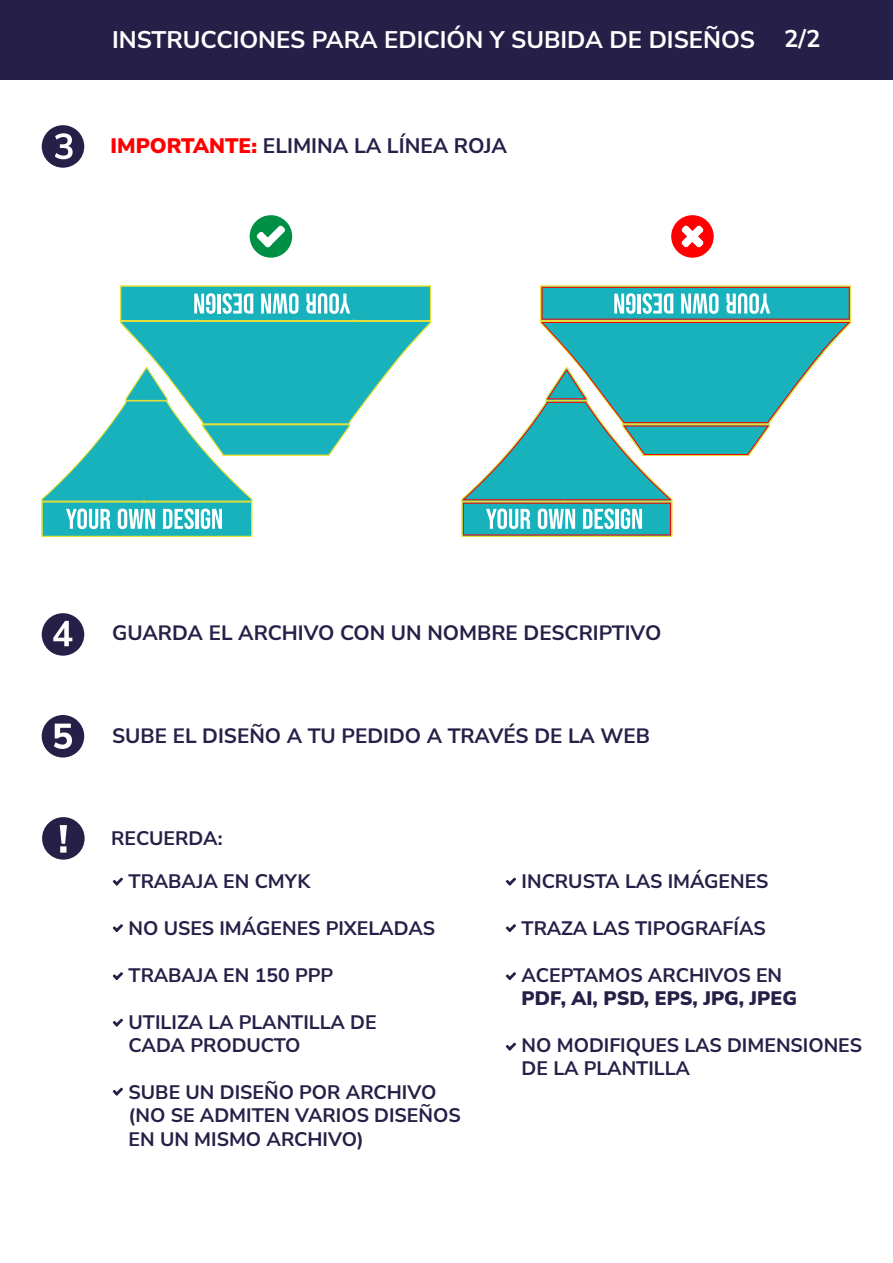
<style>
.page{position:relative;width:893px;height:1263px;background:#fff}
.page>*{position:absolute;margin:0;border:0;box-sizing:border-box;transform-origin:0 0}
.t1{font:700 24px "Nunito Sans";color:#fff}
.t2{font:700 21px "Nunito Sans";color:#261f47}
.t3{font:700 20.7px "Nunito Sans";color:#261f47}
.t4{font:700 19.5px/23.4px "Nunito Sans";color:#261f47}
.t5{font:900 19.5px "Nunito Sans";color:#261f47}
.s1{font-weight:900;color:#f00}
</style>
<div class="page">
<div style="left:0;top:0;width:893px;height:80px;background:#261f47"></div>
<div style="left:42px;top:125px;width:42px;height:43px;background:#261f47;border-radius:50%"></div>
<svg style="left:55px;top:133px;width:18px;height:26px"></svg>
<svg style="left:113px;top:877px;width:10px;height:8px"></svg>
<svg style="left:113px;top:924px;width:10px;height:8px"></svg>
<svg style="left:113px;top:972px;width:10px;height:8px"></svg>
<svg style="left:113px;top:1018px;width:10px;height:8px"></svg>
<svg style="left:113px;top:1087px;width:10px;height:8px"></svg>
<div style="left:42px;top:817px;width:43px;height:43px;background:#261f47;border-radius:50%"></div>
<div style="left:42px;top:613px;width:42px;height:43px;background:#261f47;border-radius:50%"></div>
<svg style="left:53px;top:621px;width:19px;height:25px"></svg>
<svg style="left:506px;top:877px;width:10px;height:8px"></svg>
<svg style="left:506px;top:924px;width:10px;height:8px"></svg>
<svg style="left:506px;top:972px;width:10px;height:8px"></svg>
<svg style="left:506px;top:1042px;width:10px;height:8px"></svg>
<svg style="left:60px;top:825px;width:7px;height:28px"></svg>
<div style="left:42px;top:715px;width:42px;height:42px;background:#261f47;border-radius:50%"></div>
<svg style="left:54px;top:724px;width:18px;height:25px"></svg>
<div style="left:250px;top:215px;width:42px;height:43px;background:#009045;border-radius:50%"></div>
<svg style="left:257px;top:225px;width:28px;height:23px"></svg>
<div style="left:671px;top:215px;width:43px;height:43px;background:#f00;border-radius:50%"></div>
<svg style="left:681px;top:225px;width:22px;height:22px"></svg>
<div style="left:42px;top:502px;width:210px;height:34px;background:#17b2bc"></div>
<div style="left:120px;top:286px;width:311px;height:35px;background:#17b2bc;border:1px solid #e6df35"></div>
<svg style="left:66px;top:509px;width:44px;height:20px"></svg>
<svg style="left:118px;top:509px;width:37px;height:20px"></svg>
<svg style="left:163px;top:509px;width:31px;height:20px"></svg>
<hr style="left:196px;top:509px;width:3px;height:20px;background:#fff">
<svg style="left:201px;top:509px;width:21px;height:20px"></svg>
<svg style="left:306px;top:293px;width:44px;height:21px"></svg>
<svg style="left:261px;top:293px;width:37px;height:21px"></svg>
<svg style="left:223px;top:293px;width:30px;height:21px"></svg>
<hr style="left:218px;top:294px;width:3px;height:19px;background:#fff">
<svg style="left:194px;top:293px;width:21px;height:21px"></svg>
<div style="left:121px;top:286px;width:310px;height:35px;border:1px solid #e7e13a"></div>
<svg style="left:42px;top:320px;width:389px;height:183px"></svg>
<div style="left:462px;top:502px;width:210px;height:34px;background:#17b2bc"></div>
<div style="left:540px;top:286px;width:311px;height:35px;background:#17b2bc;border:1px solid #e6df35"></div>
<svg style="left:486px;top:509px;width:44px;height:20px"></svg>
<svg style="left:538px;top:509px;width:37px;height:20px"></svg>
<svg style="left:583px;top:509px;width:31px;height:20px"></svg>
<hr style="left:616px;top:509px;width:3px;height:20px;background:#fff">
<svg style="left:621px;top:509px;width:21px;height:20px"></svg>
<svg style="left:726px;top:293px;width:44px;height:21px"></svg>
<svg style="left:681px;top:293px;width:37px;height:21px"></svg>
<svg style="left:643px;top:293px;width:30px;height:21px"></svg>
<hr style="left:638px;top:294px;width:3px;height:19px;background:#fff">
<svg style="left:614px;top:293px;width:21px;height:21px"></svg>
<div style="left:541px;top:286px;width:310px;height:35px;border:1px solid #e7e13a"></div>
<div style="left:462px;top:502px;width:210px;height:34px;border:1px solid #e7e13a"></div>
<div style="left:463px;top:503px;width:208px;height:32px;border:1px solid #f00"></div>
<div style="left:542px;top:287px;width:307px;height:32px;border:1px solid #f00"></div>
<svg style="left:462px;top:320px;width:389px;height:183px"></svg>
<p class="t1" style="left:112px;top:23px;width:710px">INSTRUCCIONES PARA EDICIÓN Y SUBIDA DE DISEÑOS 2/2</p>
<p class="t2" style="left:111px;top:131px;width:398px"><span class="s1">IMPORTANTE:</span> ELIMINA LA LÍNEA ROJA</p>
<p class="t3" style="left:112px;top:619px;width:551px">GUARDA EL ARCHIVO CON UN NOMBRE DESCRIPTIVO</p>
<p class="t3" style="left:112px;top:721px;width:540px">SUBE EL DISEÑO A TU PEDIDO A TRAVÉS DE LA WEB</p>
<p class="t4" style="left:111px;top:825px;width:113px">RECUERDA:</p>
<p class="t4" style="left:129px;top:869px;width:183px">TRABAJA EN CMYK</p>
<p class="t4" style="left:129px;top:916px;width:308px">NO USES IMÁGENES PIXELADAS</p>
<p class="t4" style="left:129px;top:962px;width:206px">TRABAJA EN 150 PPP</p>
<p class="t4" style="left:129px;top:1009px;width:250px">UTILIZA LA PLANTILLA DE<br>CADA PRODUCTO</p>
<p class="t4" style="left:129px;top:1079px;width:334px">SUBE UN DISEÑO POR ARCHIVO (NO SE ADMITEN VARIOS DISEÑOS<br>EN UN MISMO ARCHIVO)</p>
<p class="t4" style="left:522px;top:869px;width:248px">INCRUSTA LAS IMÁGENES</p>
<p class="t4" style="left:522px;top:916px;width:246px">TRAZA LAS TIPOGRAFÍAS</p>
<p class="t4" style="left:522px;top:962px;width:262px">ACEPTAMOS ARCHIVOS EN</p>
<p class="t5" style="left:522px;top:984px;width:277px">PDF, AI, PSD, EPS, JPG, JPEG</p>
<p class="t4" style="left:522px;top:1033px;width:342px">NO MODIFIQUES LAS DIMENSIONES<br>DE LA PLANTILLA</p>
</div>
